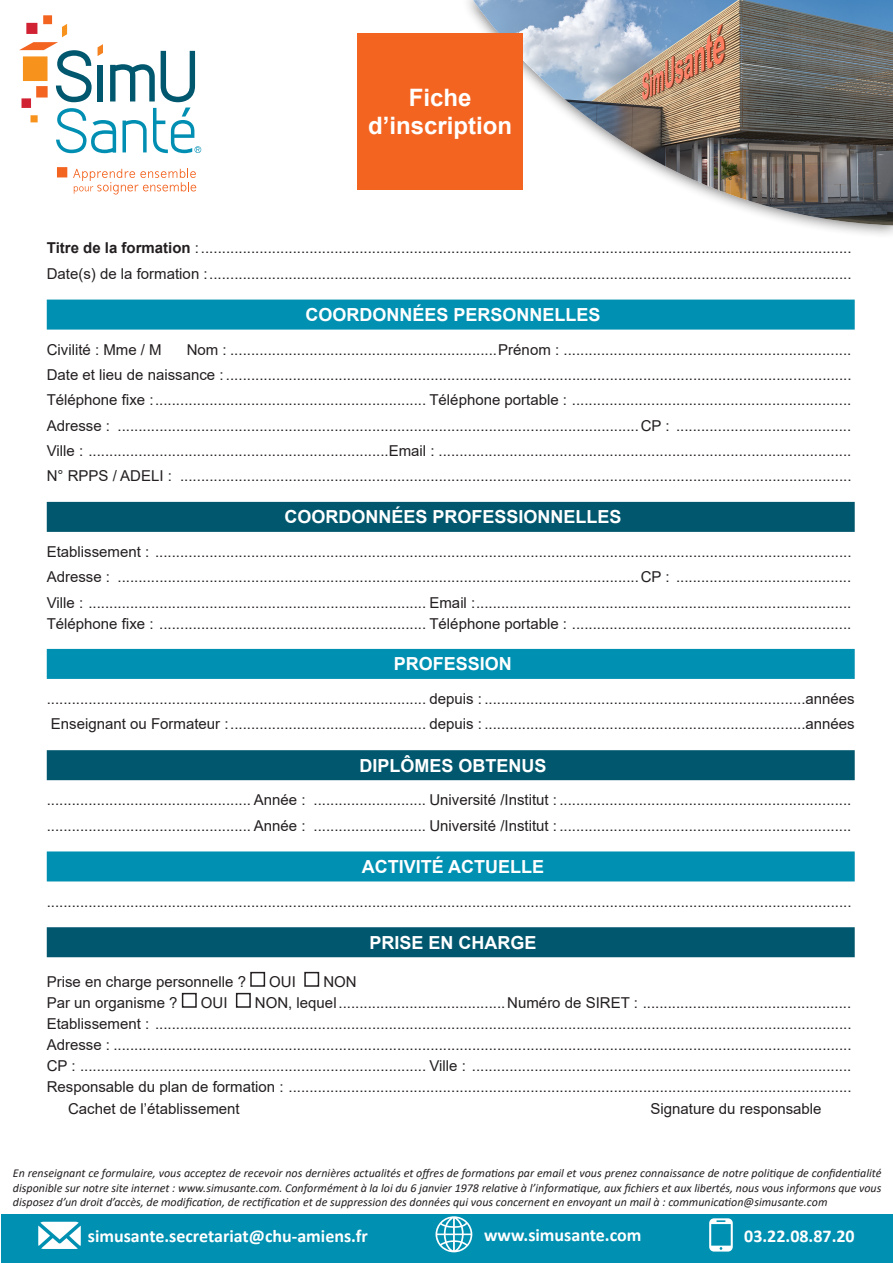
<style>
.page{position:relative;width:893px;height:1263px;background:#fff}
.page>*{position:absolute;margin:0;border:0;box-sizing:border-box;transform-origin:0 0}
.t1{font:700 24px/28.8px "Arial";color:#fff;text-align:center}
.t2{font:700 18px "Arial";color:#fff}
.t3{font:700 18px "Calibri";color:#fff}
.t4{font:15px/25.2px "Arial";color:#231f20}
.t5{font:italic 12px/14.4px "Calibri";color:#231f20;text-align:justify}
.s1{font-weight:700}
</style>
<div class="page">
<div style="left:1px;top:1208px;width:892px;height:55px;background:#0090b2"></div>
<div style="left:0;top:1168px;width:893px;height:46px;background:#fff"></div>
<div style="left:47px;top:300px;width:808px;height:30px;background:#0090b2"></div>
<div style="left:47px;top:502px;width:808px;height:30px;background:#00576e"></div>
<div style="left:47px;top:649px;width:808px;height:30px;background:#0090b2"></div>
<div style="left:47px;top:750px;width:808px;height:30px;background:#00576e"></div>
<div style="left:47px;top:851px;width:808px;height:30px;background:#0090b2"></div>
<div style="left:47px;top:927px;width:808px;height:30px;background:#00576e"></div>
<div style="left:250px;top:972px;width:15px;height:15px;border:2px solid #231f20"></div>
<div style="left:304px;top:972px;width:15px;height:15px;border:2px solid #231f20"></div>
<div style="left:182px;top:993px;width:15px;height:15px;border:2px solid #231f20"></div>
<div style="left:236px;top:993px;width:15px;height:15px;border:2px solid #231f20"></div>
<svg style="left:435px;top:1216px;width:37px;height:36px"></svg>
<svg style="left:709px;top:1218px;width:24px;height:33px"></svg>
<svg style="left:38px;top:1222px;width:43px;height:27px"></svg>
<div style="left:461px;top:0;width:432px;height:239px;background:#231f20;opacity:.75"></div>
<img style="left:473px;top:0;width:420px;height:225px">
<div style="left:357px;top:33px;width:166px;height:156px;background:#f36421"></div>
<div style="left:43px;top:15px;width:9px;height:9px;background:#f36421"></div>
<div style="left:26px;top:23px;width:11px;height:11px;background:#d12233"></div>
<svg style="left:19px;top:24px;width:182px;height:129px"></svg>
<div style="left:57px;top:167px;width:10px;height:10px;background:#f36421"></div>
<svg style="left:73px;top:169px;width:123px;height:26px"></svg>
<h1 class="t1" style="left:368px;top:83px;width:146px">Fiche d’inscription</h1>
<p class="t4" style="left:47px;top:235px;width:806px"><span class="s1">Titre de la formation</span> : ............................................................................................................................................................<br>Date(s) de la formation : ..........................................................................................................................................................</p>
<p class="t2" style="left:305px;top:302px;width:297px">COORDONNÉES PERSONNELLES</p>
<p class="t4" style="left:47px;top:337px;width:117px">Civilité : Mme / M</p>
<p class="t4" style="left:47px;top:337px;width:806px;text-align:justify;text-indent:140px">Nom : ................................................................Prénom : .....................................................................<br>Date et lieu de naissance : ......................................................................................................................................................<br>Téléphone fixe : ................................................................. Téléphone portable : ...................................................................<br>Adresse : .............................................................................................................................CP : ..........................................<br>Ville : ........................................................................Email : ...................................................................................................<br>N° RPPS / ADELI : .................................................................................................................................................................</p>
<p class="t2" style="left:284px;top:504px;width:339px">COORDONNÉES PROFESSIONNELLES</p>
<p class="t4" style="left:47px;top:539px;width:806px;text-align:justify">Etablissement : .......................................................................................................................................................................<br>Adresse : .............................................................................................................................CP : ..........................................<br>Ville : ................................................................................. Email : ..........................................................................................</p>
<p class="t4" style="left:47px;top:611px;width:806px">Téléphone fixe : ................................................................ Téléphone portable : ...................................................................</p>
<p class="t2" style="left:394px;top:651px;width:120px">PROFESSION</p>
<p class="t4" style="left:47px;top:686px;width:809px">........................................................................................... depuis : .............................................................................années<br>Enseignant ou Formateur : ............................................... depuis : .............................................................................années</p>
<p class="t2" style="left:359px;top:753px;width:189px">DIPLÔMES OBTENUS</p>
<p class="t4" style="left:47px;top:787px;width:806px">................................................. Année : ........................... Université /Institut : ...................................................................... ................................................. Année : ........................... Université /Institut : ......................................................................</p>
<p class="t2" style="left:362px;top:854px;width:184px">ACTIVITÉ ACTUELLE</p>
<p class="t4" style="left:47px;top:889px;width:806px">.................................................................................................................................................................................................</p>
<p class="t2" style="left:369px;top:930px;width:169px">PRISE EN CHARGE</p>
<p class="t4" style="left:47px;top:969px;width:201px">Prise en charge personnelle ?</p>
<p class="t4" style="left:269px;top:969px;width:28px">OUI</p>
<p class="t4" style="left:323px;top:969px;width:35px">NON</p>
<p class="t4" style="left:47px;top:990px;width:132px">Par un organisme ?</p>
<p class="t4" style="left:201px;top:990px;width:28px">OUI</p>
<p class="t4" style="left:47px;top:992px;width:806px;line-height:21px;text-align:justify;text-indent:208px">NON, lequel ........................................Numéro de SIRET : ..................................................<br>Etablissement : .......................................................................................................................................................................<br>Adresse : .................................................................................................................................................................................<br>CP : ................................................................................... Ville : ...........................................................................................<br>Responsable du plan de formation : .......................................................................................................................................</p>
<p class="t4" style="left:68px;top:1096px;width:173px">Cachet de l’établissement</p>
<p class="t4" style="left:651px;top:1096px;width:172px">Signature du responsable</p>
<p class="t5" style="left:13px;top:1165px;width:870px">En renseignant ce formulaire, vous acceptez de recevoir nos dernières actualités et offres de formations par email et vous prenez connaissance de notre politique de confidentialité disponible sur notre site internet : www.simusante.com. Conformément à la loi du 6 janvier 1978 relative à l’informatique, aux fichiers et aux libertés, nous vous informons que vous disposez d’un droit d’accès, de modification, de rectification et de suppression des données qui vous concernent en envoyant un mail à : communication@simusante.com</p>
<p class="t3" style="left:88px;top:1223px;width:281px">simusante.secretariat@chu-amiens.fr</p>
<p class="t3" style="left:484px;top:1222px;width:159px">www.simusante.com</p>
<p class="t3" style="left:744px;top:1223px;width:112px">03.22.08.87.20</p>
</div>
